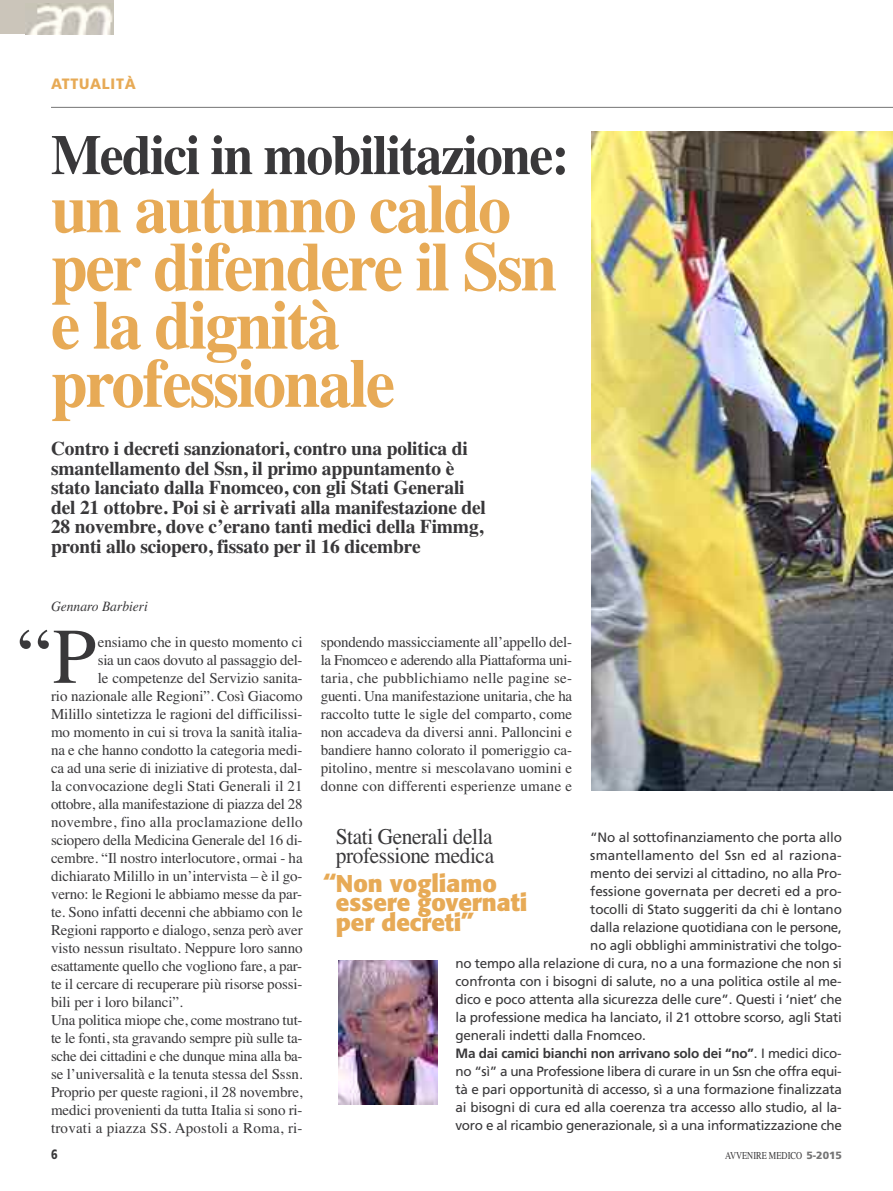
<style>
.page{position:relative;width:893px;height:1191px;background:#fff}
.page>*{position:absolute;margin:0;border:0;box-sizing:border-box;transform-origin:0 0}
.t1{font:78.75px "Times";color:#39383a}
.t2{font:700 69.3px/58.2px "Times";letter-spacing:-.03em;color:#e7aa56;scale:.95 1}
.t3{font:700 56.25px "Times";letter-spacing:-.03em;color:#39383a;scale:.95 1}
.t4{font:700 24px/19.5px "Formata";color:#e7aa56}
.t5{font:22.5px/19.5px "Times";letter-spacing:-.02em;color:#39383a;scale:.95 1}
.t6{font:700 19.5px/19.5px "Times";letter-spacing:-.01em;color:#39383a}
.t7{font:15px/18px "Times";letter-spacing:-.005em;color:#39383a;text-align:justify}
.t8{font:15px "Times";letter-spacing:.015em;color:#39383a}
.t9{font:900 15px "Frutiger";letter-spacing:.05em;color:#e7aa56;scale:.95 1}
.t10{font:italic 14.25px "Times";color:#39383a;scale:.95 1}
.t11{font:13.5px "Frutiger";letter-spacing:-.015em;color:#39383a}
.t12{font:700 13.5px "Frutiger";letter-spacing:-.015em;color:#39383a}
.t13{font:13.5px "Frutiger";letter-spacing:.01em;color:#39383a}
.t14{font:900 13.5px "Frutiger";color:#39383a;scale:.8 1}
.t15{font:10.5px "Times";color:#39383a;scale:.8 1}
.s1{font-weight:400}
.s2{font-family:"Frutiger";font-weight:900;color:#747475}
</style>
<div class="page">
<div style="left:0;top:0;width:114px;height:34px;background:#cbc5ba"></div>
<img style="left:26px;top:3px;width:87px;height:31px">
<hr style="left:51px;top:107px;width:842px;height:1px;background:#747475">
<img style="left:591px;top:132px;width:302px;height:659px">
<img style="left:338px;top:960px;width:99px;height:144px">
<p class="t9" style="left:51px;top:77px;width:91px">ATTUALITÀ</p>
<h3 class="t3" style="left:51px;top:122px;width:547px">Medici in mobilitazione:</h3>
<h2 class="t2" style="left:51px;top:179px;width:534px">un autunno caldo per difendere il Ssn e la dignità professionale</h2>
<p class="t6" style="left:51px;top:439px;width:437px">Contro i decreti sanzionatori, contro una politica di smantellamento del Ssn, il primo appuntamento è stato lanciato dalla Fnomceo, con gli Stati Generali del 21 ottobre. Poi si è arrivati alla manifestazione del 28 novembre, dove c’erano tanti medici della Fimmg, pronti allo sciopero, fissato per il 16 dicembre</p>
<p class="t10" style="left:51px;top:597px;width:103px">Gennaro Barbieri</p>
<h1 class="t1" style="left:18px;top:609px;width:80px">“P</h1>
<p class="t7" style="left:98px;top:632px;width:206px">ensiamo che in questo momento ci</p>
<p class="t7" style="left:98px;top:650px;width:206px">sia un caos dovuto al passaggio del-</p>
<p class="t7" style="left:98px;top:668px;width:206px">le competenze del Servizio sanita-</p>
<p class="t7" style="left:51px;top:686px;width:253px">rio nazionale alle regioni”. così Giacomo</p>
<p class="t7" style="left:51px;top:704px;width:253px">milillo sintetizza le ragioni del difficilissi-</p>
<p class="t7" style="left:51px;top:722px;width:253px">mo momento in cui si trova la sanità italia-</p>
<p class="t7" style="left:51px;top:740px;width:253px">na e che hanno condotto la categoria medi-</p>
<p class="t7" style="left:51px;top:758px;width:253px">ca ad una serie di iniziative di protesta, dal-</p>
<p class="t7" style="left:51px;top:776px;width:253px">la convocazione degli Stati Generali il 21</p>
<p class="t7" style="left:51px;top:794px;width:253px">ottobre, alla manifestazione di piazza del 28</p>
<p class="t7" style="left:51px;top:812px;width:253px">novembre, fino alla proclamazione dello</p>
<p class="t7" style="left:51px;top:830px;width:253px">sciopero della medicina Generale del 16 di-</p>
<p class="t7" style="left:51px;top:848px;width:253px">cembre. “il nostro interlocutore, ormai - ha</p>
<p class="t7" style="left:51px;top:866px;width:253px">dichiarato milillo in un’intervista – è il go-</p>
<p class="t7" style="left:51px;top:884px;width:253px">verno: le regioni le abbiamo messe da par-</p>
<p class="t7" style="left:51px;top:902px;width:253px">te. Sono infatti decenni che abbiamo con le</p>
<p class="t7" style="left:51px;top:920px;width:253px">regioni rapporto e dialogo, senza però aver</p>
<p class="t7" style="left:51px;top:938px;width:253px">visto nessun risultato. neppure loro sanno</p>
<p class="t7" style="left:51px;top:956px;width:253px">esattamente quello che vogliono fare, a par-</p>
<p class="t7" style="left:51px;top:974px;width:253px">te il cercare di recuperare più risorse possi-</p>
<p class="t7" style="left:51px;top:992px;width:133px">bili per i loro bilanci”.</p>
<p class="t7" style="left:51px;top:1010px;width:253px">Una politica miope che, come mostrano tut-</p>
<p class="t7" style="left:51px;top:1028px;width:253px">te le fonti, sta gravando sempre più sulle ta-</p>
<p class="t7" style="left:51px;top:1046px;width:253px">sche dei cittadini e che dunque mina alla ba-</p>
<p class="t7" style="left:51px;top:1064px;width:253px">se l’universalità e la tenuta stessa del Sssn.</p>
<p class="t7" style="left:51px;top:1082px;width:253px">Proprio per queste ragioni, il 28 novembre,</p>
<p class="t7" style="left:51px;top:1100px;width:253px">medici provenienti da tutta italia si sono ri-</p>
<p class="t8" style="left:51px;top:1119px;width:253px">trovati a piazza SS. apostoli a roma, ri-</p>
<p class="t7" style="left:321px;top:632px;width:253px">spondendo massicciamente all’appello del&shy;la Fnomceo e aderendo alla Piattaforma uni&shy;taria, che pubblichiamo nelle pagine se&shy;guenti. Una manifestazione unitaria, che ha raccolto tutte le sigle del comparto, come non accadeva da diversi anni. Palloncini e bandiere hanno colorato il pomeriggio ca&shy;pitolino, mentre si mescolavano uomini e donne con differenti esperienze umane e</p>
<h3 class="t5" style="left:336px;top:826px;width:168px">Stati Generali della professione medica</h3>
<h3 class="t4" style="left:336px;top:875px;width:193px;text-indent:-13px">“Non vogliamo essere governati per decreti”</h3>
<p class="t11" style="left:590px;top:831px;width:253px">“No al sottofinanziamento che porta allo</p>
<p class="t13" style="left:590px;top:849px;width:253px">smantellamento del Ssn ed al raziona-</p>
<p class="t11" style="left:590px;top:867px;width:253px">mento dei servizi al cittadino, no alla Pro-</p>
<p class="t11" style="left:590px;top:885px;width:253px">fessione governata per decreti ed a pro-</p>
<p class="t11" style="left:590px;top:903px;width:253px">tocolli di Stato suggeriti da chi è lontano</p>
<p class="t11" style="left:590px;top:921px;width:253px">dalla relazione quotidiana con le persone,</p>
<p class="t11" style="left:590px;top:939px;width:253px">no agli obblighi amministrativi che tolgo-</p>
<p class="t11" style="left:455px;top:957px;width:388px">no tempo alla relazione di cura, no a una formazione che non si</p>
<p class="t11" style="left:455px;top:975px;width:388px">confronta con i bisogni di salute, no a una politica ostile al me-</p>
<p class="t11" style="left:455px;top:993px;width:388px">dico e poco attenta alla sicurezza delle cure”. Questi i ‘niet’ che</p>
<p class="t11" style="left:455px;top:1011px;width:388px">la professione medica ha lanciato, il 21 ottobre scorso, agli Stati</p>
<p class="t11" style="left:455px;top:1029px;width:192px">generali indetti dalla Fnomceo.</p>
<p class="t12" style="left:455px;top:1047px;width:388px">Ma dai camici bianchi non arrivano solo dei “no”<span class="s1">. I medici dico-</span></p>
<p class="t11" style="left:455px;top:1065px;width:388px">no “sì” a una Professione libera di curare in un Ssn che offra equi-</p>
<p class="t11" style="left:455px;top:1083px;width:388px">tà e pari opportunità di accesso, sì a una formazione finalizzata</p>
<p class="t11" style="left:455px;top:1101px;width:388px">ai bisogni di cura ed alla coerenza tra accesso allo studio, al la-</p>
<p class="t11" style="left:455px;top:1119px;width:388px">voro e al ricambio generazionale, sì a una informatizzazione che</p>
<p class="t14" style="left:51px;top:1148px;width:10px">6</p>
<p class="t15" style="left:725px;top:1148px;width:148px">avvenire medico <span class="s2">5-2015</span></p>
</div>
